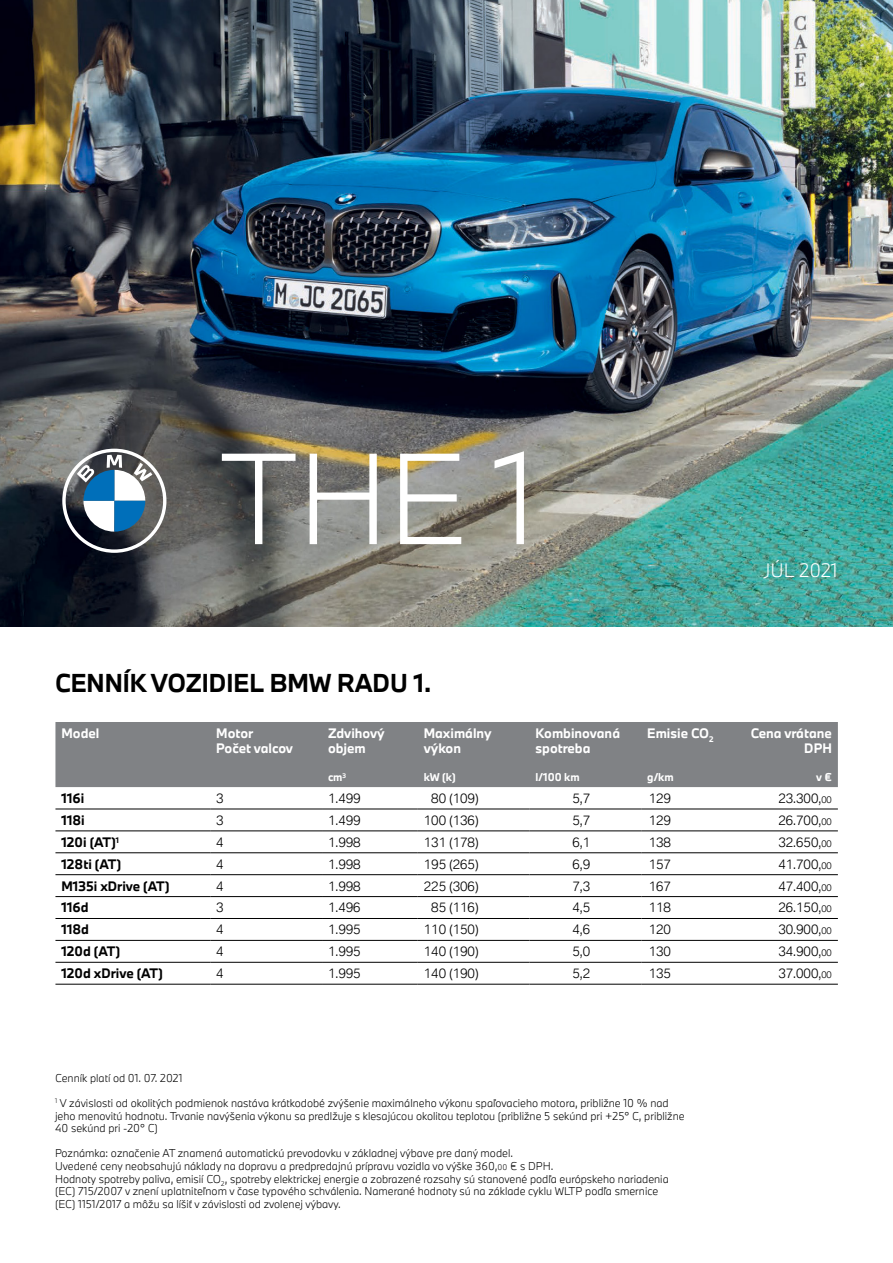
<style>
.page{position:relative;width:893px;height:1263px;background:#fff}
.page>*{position:absolute;margin:0;border:0;box-sizing:border-box;transform-origin:0 0}
.t1{font:300 120px "BMW Type Next Latin";color:#fff}
.t2{font:700 24px "BMW Type Next Latin";color:#000}
.t3{font:300 18px "BMW Type Next Latin";color:#fff}
.t4{font:300 12.75px "BMW Type Global Pro";color:#000}
.t5{font:700 12.75px/15.3px "BMW Type Next Latin";color:#fff}
.t6{font:700 12.75px "BMW Type Next Latin";color:#000}
.t7{font:300 10.5px/12.6px "BMW Type Next Latin";color:#000}
.t8{font:700 10.5px "BMW Type Next Latin";color:#fff}
.s1{font-size:9px}
.s2{font-size:7.5px}
</style>
<div class="page">
<img style="left:0;top:0;width:893px;height:626px">
<svg style="left:62px;top:449px;width:104px;height:104px"></svg>
<div style="left:55px;top:722px;width:783px;height:65px;background:#808285"></div>
<hr style="left:55px;top:809px;width:155px;height:1px;background:#000">
<hr style="left:210px;top:809px;width:112px;height:1px;background:#000">
<hr style="left:322px;top:809px;width:96px;height:1px;background:#000">
<hr style="left:418px;top:809px;width:111px;height:1px;background:#000">
<hr style="left:529px;top:809px;width:112px;height:1px;background:#000">
<hr style="left:641px;top:809px;width:81px;height:1px;background:#000">
<hr style="left:722px;top:809px;width:116px;height:1px;background:#000">
<hr style="left:55px;top:830px;width:155px;height:1px;background:#000">
<hr style="left:210px;top:830px;width:112px;height:1px;background:#000">
<hr style="left:322px;top:830px;width:96px;height:1px;background:#000">
<hr style="left:418px;top:830px;width:111px;height:1px;background:#000">
<hr style="left:529px;top:830px;width:112px;height:1px;background:#000">
<hr style="left:641px;top:830px;width:81px;height:1px;background:#000">
<hr style="left:722px;top:830px;width:116px;height:1px;background:#000">
<hr style="left:55px;top:852px;width:155px;height:1px;background:#000">
<hr style="left:210px;top:852px;width:112px;height:1px;background:#000">
<hr style="left:322px;top:852px;width:96px;height:1px;background:#000">
<hr style="left:418px;top:852px;width:111px;height:1px;background:#000">
<hr style="left:529px;top:852px;width:112px;height:1px;background:#000">
<hr style="left:641px;top:852px;width:81px;height:1px;background:#000">
<hr style="left:722px;top:852px;width:116px;height:1px;background:#000">
<hr style="left:55px;top:874px;width:155px;height:1px;background:#000">
<hr style="left:210px;top:874px;width:112px;height:1px;background:#000">
<hr style="left:322px;top:874px;width:96px;height:1px;background:#000">
<hr style="left:418px;top:874px;width:111px;height:1px;background:#000">
<hr style="left:529px;top:874px;width:112px;height:1px;background:#000">
<hr style="left:641px;top:874px;width:81px;height:1px;background:#000">
<hr style="left:722px;top:874px;width:116px;height:1px;background:#000">
<hr style="left:55px;top:896px;width:155px;height:1px;background:#000">
<hr style="left:210px;top:896px;width:112px;height:1px;background:#000">
<hr style="left:322px;top:896px;width:96px;height:1px;background:#000">
<hr style="left:418px;top:896px;width:111px;height:1px;background:#000">
<hr style="left:529px;top:896px;width:112px;height:1px;background:#000">
<hr style="left:641px;top:896px;width:81px;height:1px;background:#000">
<hr style="left:722px;top:896px;width:116px;height:1px;background:#000">
<hr style="left:55px;top:918px;width:155px;height:1px;background:#000">
<hr style="left:210px;top:918px;width:112px;height:1px;background:#000">
<hr style="left:322px;top:918px;width:96px;height:1px;background:#000">
<hr style="left:418px;top:918px;width:111px;height:1px;background:#000">
<hr style="left:529px;top:918px;width:112px;height:1px;background:#000">
<hr style="left:641px;top:918px;width:81px;height:1px;background:#000">
<hr style="left:722px;top:918px;width:116px;height:1px;background:#000">
<hr style="left:55px;top:940px;width:155px;height:1px;background:#000">
<hr style="left:210px;top:940px;width:112px;height:1px;background:#000">
<hr style="left:322px;top:940px;width:96px;height:1px;background:#000">
<hr style="left:418px;top:940px;width:111px;height:1px;background:#000">
<hr style="left:529px;top:940px;width:112px;height:1px;background:#000">
<hr style="left:641px;top:940px;width:81px;height:1px;background:#000">
<hr style="left:722px;top:940px;width:116px;height:1px;background:#000">
<hr style="left:55px;top:962px;width:155px;height:1px;background:#000">
<hr style="left:210px;top:962px;width:112px;height:1px;background:#000">
<hr style="left:322px;top:962px;width:96px;height:1px;background:#000">
<hr style="left:418px;top:962px;width:111px;height:1px;background:#000">
<hr style="left:529px;top:962px;width:112px;height:1px;background:#000">
<hr style="left:641px;top:962px;width:81px;height:1px;background:#000">
<hr style="left:722px;top:962px;width:116px;height:1px;background:#000">
<hr style="left:55px;top:984px;width:155px;height:1px;background:#000">
<hr style="left:210px;top:984px;width:112px;height:1px;background:#000">
<hr style="left:322px;top:984px;width:96px;height:1px;background:#000">
<hr style="left:418px;top:984px;width:111px;height:1px;background:#000">
<hr style="left:529px;top:984px;width:112px;height:1px;background:#000">
<hr style="left:641px;top:984px;width:81px;height:1px;background:#000">
<hr style="left:722px;top:984px;width:116px;height:1px;background:#000">
<h1 class="t1" style="left:219px;top:417px;width:320px">THE 1</h1>
<h2 class="t2" style="left:55px;top:666px;width:378px">CENNÍK VOZIDIEL BMW RADU 1.</h2>
<p class="t5" style="left:61px;top:725px;width:39px">Model</p>
<p class="t5" style="left:216px;top:725px;width:78px">Motor<br>Počet valcov</p>
<p class="t5" style="left:328px;top:725px;width:58px">Zdvihový objem</p>
<p class="t8" style="left:328px;top:770px;width:20px">cm<sup>3</sup></p>
<p class="t5" style="left:424px;top:725px;width:69px">Maximálny výkon</p>
<p class="t8" style="left:424px;top:770px;width:33px">kW (k)</p>
<p class="t5" style="left:535px;top:725px;width:86px">Kombinovaná spotreba</p>
<p class="t8" style="left:535px;top:770px;width:46px">l/100 km</p>
<p class="t5" style="left:647px;top:725px;width:68px">Emisie CO<sub>2</sub></p>
<p class="t8" style="left:647px;top:770px;width:28px">g/km</p>
<h3 class="t3" style="left:764px;top:557px;width:75px">JÚL 2021</h3>
<p class="t5" style="left:751px;top:725px;width:83px;text-align:right">Cena vrátane<br>DPH</p>
<p class="t8" style="left:816px;top:770px;width:17px">v €</p>
<p class="t6" style="left:61px;top:789px;width:24px">116i</p>
<p class="t4" style="left:216px;top:789px;width:9px">3</p>
<p class="t4" style="left:328px;top:789px;width:34px">1.499</p>
<p class="t4" style="left:431px;top:789px;width:49px">80 (109)</p>
<p class="t4" style="left:572px;top:789px;width:19px">5,7</p>
<p class="t4" style="left:649px;top:789px;width:24px">129</p>
<p class="t4" style="left:778px;top:789px;width:55px">23.300,<span class="s1">00</span></p>
<p class="t6" style="left:61px;top:811px;width:25px">118i</p>
<p class="t4" style="left:216px;top:811px;width:9px">3</p>
<p class="t4" style="left:328px;top:811px;width:34px">1.499</p>
<p class="t4" style="left:424px;top:811px;width:56px">100 (136)</p>
<p class="t4" style="left:572px;top:811px;width:19px">5,7</p>
<p class="t4" style="left:649px;top:811px;width:24px">129</p>
<p class="t4" style="left:778px;top:811px;width:55px">26.700,<span class="s1">00</span></p>
<p class="t6" style="left:61px;top:833px;width:59px">120i (AT)<sup>1</sup></p>
<p class="t4" style="left:216px;top:833px;width:9px">4</p>
<p class="t4" style="left:328px;top:833px;width:34px">1.998</p>
<p class="t4" style="left:424px;top:833px;width:56px">131 (178)</p>
<p class="t4" style="left:572px;top:833px;width:19px">6,1</p>
<p class="t4" style="left:649px;top:833px;width:24px">138</p>
<p class="t4" style="left:778px;top:833px;width:55px">32.650,<span class="s1">00</span></p>
<p class="t6" style="left:61px;top:855px;width:61px">128ti (AT)</p>
<p class="t4" style="left:216px;top:855px;width:9px">4</p>
<p class="t4" style="left:328px;top:855px;width:34px">1.998</p>
<p class="t4" style="left:424px;top:855px;width:56px">195 (265)</p>
<p class="t4" style="left:572px;top:855px;width:19px">6,9</p>
<p class="t4" style="left:649px;top:855px;width:24px">157</p>
<p class="t4" style="left:778px;top:855px;width:55px">41.700,<span class="s1">00</span></p>
<p class="t6" style="left:61px;top:877px;width:110px">M135i xDrive (AT)</p>
<p class="t4" style="left:216px;top:877px;width:9px">4</p>
<p class="t4" style="left:328px;top:877px;width:34px">1.998</p>
<p class="t4" style="left:424px;top:877px;width:56px">225 (306)</p>
<p class="t4" style="left:572px;top:877px;width:19px">7,3</p>
<p class="t4" style="left:649px;top:877px;width:24px">167</p>
<p class="t4" style="left:778px;top:877px;width:55px">47.400,<span class="s1">00</span></p>
<p class="t6" style="left:61px;top:899px;width:29px">116d</p>
<p class="t4" style="left:216px;top:899px;width:9px">3</p>
<p class="t4" style="left:328px;top:899px;width:34px">1.496</p>
<p class="t4" style="left:431px;top:899px;width:49px">85 (116)</p>
<p class="t4" style="left:572px;top:899px;width:19px">4,5</p>
<p class="t4" style="left:649px;top:899px;width:24px">118</p>
<p class="t4" style="left:778px;top:899px;width:55px">26.150,<span class="s1">00</span></p>
<p class="t6" style="left:61px;top:921px;width:29px">118d</p>
<p class="t4" style="left:216px;top:920px;width:9px">4</p>
<p class="t4" style="left:328px;top:920px;width:34px">1.995</p>
<p class="t4" style="left:424px;top:920px;width:56px">110 (150)</p>
<p class="t4" style="left:572px;top:920px;width:19px">4,6</p>
<p class="t4" style="left:649px;top:920px;width:24px">120</p>
<p class="t4" style="left:778px;top:920px;width:55px">30.900,<span class="s1">00</span></p>
<p class="t6" style="left:61px;top:943px;width:60px">120d (AT)</p>
<p class="t4" style="left:216px;top:942px;width:9px">4</p>
<p class="t4" style="left:328px;top:942px;width:34px">1.995</p>
<p class="t4" style="left:424px;top:942px;width:56px">140 (190)</p>
<p class="t4" style="left:572px;top:942px;width:19px">5,0</p>
<p class="t4" style="left:649px;top:942px;width:24px">130</p>
<p class="t4" style="left:778px;top:942px;width:55px">34.900,<span class="s1">00</span></p>
<p class="t6" style="left:61px;top:964px;width:103px">120d xDrive (AT)</p>
<p class="t4" style="left:216px;top:964px;width:9px">4</p>
<p class="t4" style="left:328px;top:964px;width:34px">1.995</p>
<p class="t4" style="left:424px;top:964px;width:56px">140 (190)</p>
<p class="t4" style="left:572px;top:964px;width:19px">5,2</p>
<p class="t4" style="left:649px;top:964px;width:24px">135</p>
<p class="t4" style="left:778px;top:964px;width:55px">37.000,<span class="s1">00</span></p>
<p class="t7" style="left:55px;top:1071px;width:129px">Cenník platí od 01. 07. 2021</p>
<p class="t7" style="left:55px;top:1096px;width:631px"><sup>1</sup> V závislosti od okolitých podmienok nastáva krátkodobé zvýšenie maximálneho výkonu spaľovacieho motora, približne 10 % nad jeho menovitú hodnotu. Trvanie navýšenia výkonu sa predlžuje s klesajúcou okolitou teplotou (približne 5 sekúnd pri +25° C, približne<br>40 sekúnd pri -20° C)</p>
<p class="t7" style="left:55px;top:1147px;width:615px">Poznámka: označenie AT znamená automatickú prevodovku v základnej výbave pre daný model.<br>Uvedené ceny neobsahujú náklady na dopravu a predpredajnú prípravu vozidla vo výške 360,<span class="s2">00</span> € s DPH.<br>Hodnoty spotreby paliva, emisií CO<sub>2</sub>, spotreby elektrickej energie a zobrazené rozsahy sú stanovené podľa európskeho nariadenia (EC) 715/2007 v znení uplatniteľnom v čase typového schválenia. Namerané hodnoty sú na základe cyklu WLTP podľa smernice (EC) 1151/2017 a môžu sa líšiť v závislosti od zvolenej výbavy.</p>
</div>
